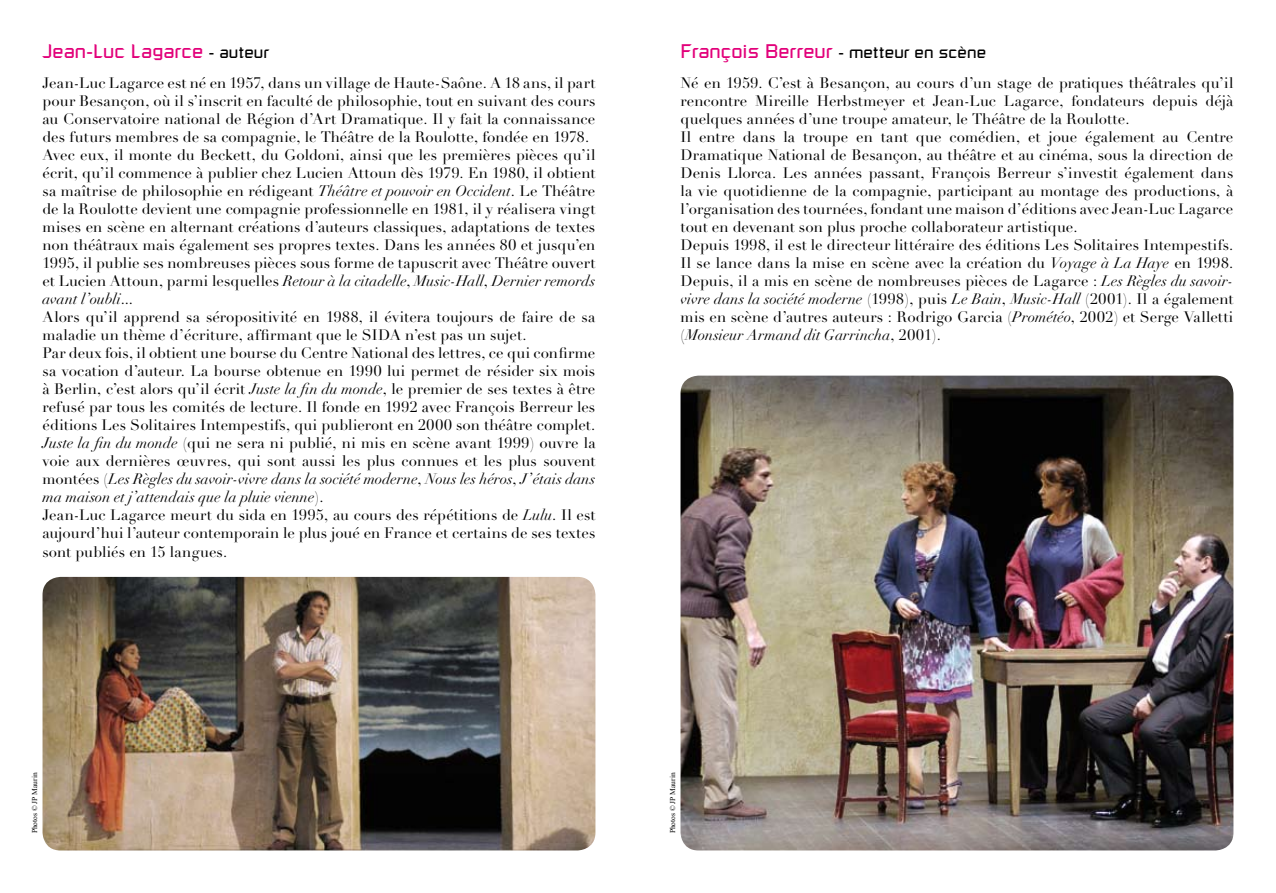
<style>
.page{position:relative;width:1276px;height:893px;background:#fff}
.page>*{position:absolute;margin:0;border:0;box-sizing:border-box;transform-origin:0 0}
.t1{font:19.5px "Russell Square";color:#e2007a}
.t2{font:15px/18px "Didot LH";letter-spacing:.005em;color:#000}
.t3{font:7.5px "Times New Roman";color:#000}
.s1{font-size:16.5px;color:#000}
.s2{font-style:italic}
</style>
<div class="page">
<img style="left:680px;top:376px;width:553px;height:474px">
<img style="left:43px;top:577px;width:552px;height:273px">
<h1 class="t1" style="left:43px;top:39px;width:228px">Jean-Luc Lagarce <span class="s1">- auteur</span></h1>
<p class="t2" style="left:43px;top:75px;width:554px">Jean-Luc Lagarce est né en 1957, dans un village de Haute-Saône. A 18 ans, il part pour Besançon, où il s’inscrit en faculté de philosophie, tout en suivant des cours au Conservatoire national de Région d’Art Dramatique. Il y fait la connaissance des futurs membres de sa compagnie, le Théâtre de la Roulotte, fondée en 1978.<br>Avec eux, il monte du Beckett, du Goldoni, ainsi que les premières pièces qu’il écrit, qu’il commence à publier chez Lucien Attoun dès 1979. En 1980, il obtient sa maîtrise de philosophie en rédigeant <span class="s2">Théâtre et pouvoir en Occident</span>. Le Théâtre de la Roulotte devient une compagnie professionnelle en 1981, il y réalisera vingt mises en scène en alternant créations d’auteurs classiques, adaptations de textes non théâtraux mais également ses propres textes. Dans les années 80 et jusqu’en 1995, il publie ses nombreuses pièces sous forme de tapuscrit avec Théâtre ouvert et Lucien Attoun, parmi lesquelles <span class="s2">Retour à la citadelle</span>, <span class="s2">Music-Hall</span>, <span class="s2">Dernier remords avant l’oubli</span>...<br>Alors qu’il apprend sa séropositivité en 1988, il évitera toujours de faire de sa maladie un thème d’écriture, affirmant que le sida</p>
<p class="t2" style="left:42px;top:327px;width:554px;text-indent:363px">n’est pas un sujet.<br>Par deux fois, il obtient une bourse du Centre National des lettres, ce qui confirme sa vocation d’auteur. La bourse obtenue en 1990 lui permet de résider six mois à Berlin, c’est alors qu’il écrit <span class="s2">Juste la fin du monde</span>, le premier de ses textes à être refusé par tous les comités de lecture. Il fonde en 1992 avec François Berreur les éditions Les Solitaires Intempestifs, qui publieront en 2000 son théâtre complet.<br><span class="s2">Juste la fin du monde</span> (qui ne sera ni publié, ni mis en scène avant 1999) ouvre la voie aux dernières œuvres, qui sont aussi les plus connues et les plus souvent montées (<span class="s2">Les Règles du savoir-vivre dans la société moderne</span>, <span class="s2">Nous les héros</span>, <span class="s2">J’étais dans ma maison et j’attendais que la pluie vienne</span>).<br>Jean-Luc Lagarce meurt du sida en 1995, au cours des répétitions de <span class="s2">Lulu</span>. Il est aujourd’hui l’auteur contemporain le plus joué en France et certains de ses textes sont publiés en 15 langues.</p>
<h1 class="t1" style="left:680px;top:39px;width:307px">François Berreur <span class="s1">- metteur en scène</span></h1>
<p class="t2" style="left:680px;top:75px;width:554px">Né en 1959. C’est à Besançon, au cours d’un stage de pratiques théâtrales qu’il rencontre Mireille Herbstmeyer et Jean-Luc Lagarce, fondateurs depuis déjà quelques années d’une troupe amateur, le Théâtre de la Roulotte.<br>Il entre dans la troupe en tant que comédien, et joue également au Centre Dramatique National de Besançon, au théâtre et au cinéma, sous la direction de Denis Llorca. Les années passant, François Berreur s’investit également dans la vie quotidienne de la compagnie, participant au montage des productions, à l’organisation des tournées, fondant une maison d’éditions avec Jean-Luc Lagarce tout en devenant son plus proche collaborateur artistique.<br>Depuis 1998, il est le directeur littéraire des éditions Les Solitaires Intempestifs.<br>Il se lance dans la mise en scène avec la création du <span class="s2">Voyage à La Haye</span> en 1998.<br>Depuis, il a mis en scène de nombreuses pièces de Lagarce : <span class="s2">Les Règles du savoir&shy;vivre dans la société moderne</span> (1998), puis <span class="s2">Le Bain</span>, <span class="s2">Music-Hall</span> (2001). Il a également mis en scène d’autres auteurs : Rodrigo Garcia (<span class="s2">Prométéo</span>, 2002) et Serge Valletti (<span class="s2">Monsieur Armand dit Garrincha</span>, 2001).</p>
<p class="t3" style="left:30px;top:833px;width:62px;rotate:-90deg">Photos © JP Maurin</p>
<p class="t3" style="left:668px;top:833px;width:62px;rotate:-90deg">Photos © JP Maurin</p>
</div>
